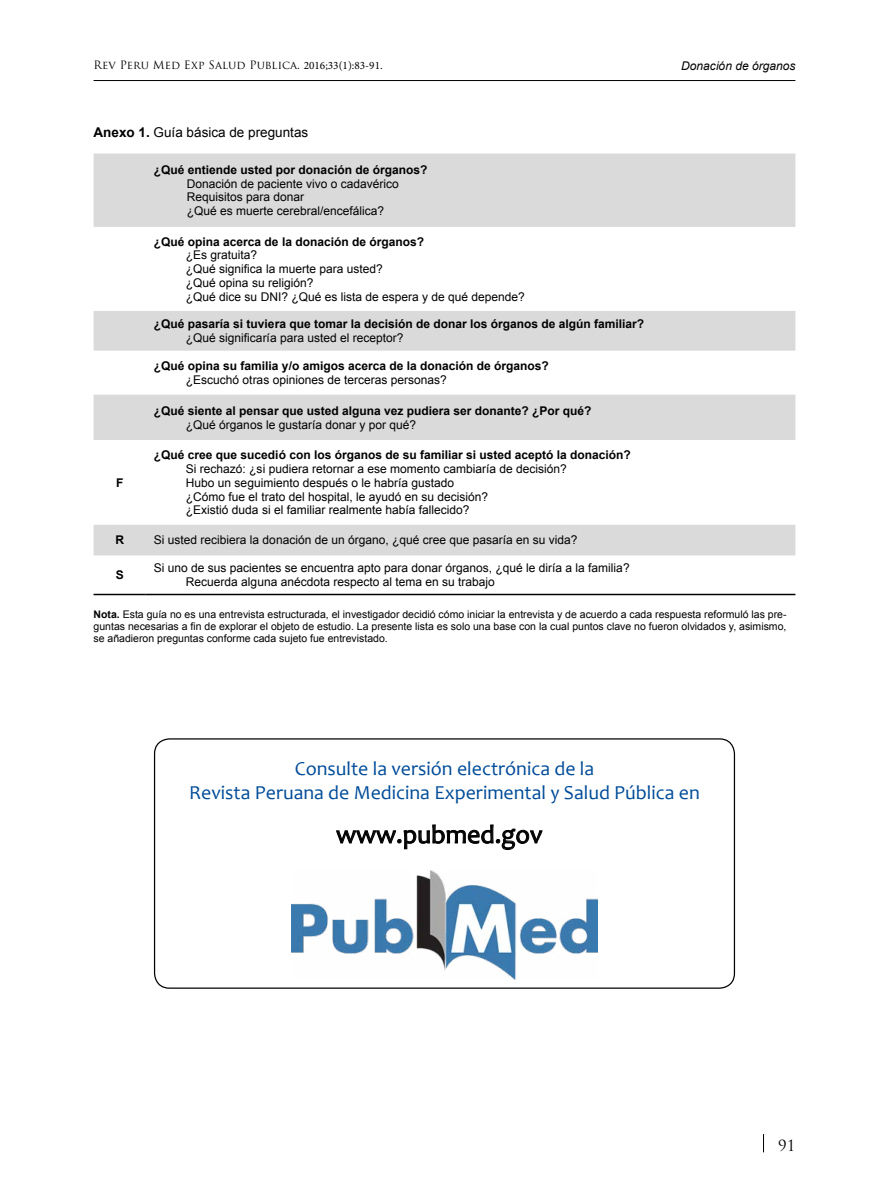
<style>
.page{position:relative;width:872px;height:1183px;background:#fff}
.page>*{position:absolute;margin:0;border:0;box-sizing:border-box;transform-origin:0 0}
.t1{font:26.1px "Candara";color:#000}
.t2{font:19.8px/23.9px "Candara";color:#004c99;text-align:center}
.t3{font:15px "Trajan Pro";color:#000}
.t4{font:13.5px "Arial";color:#000}
.t5{font:12px/13.8px "Arial";color:#000}
.t6{font:700 12px "Arial";color:#000}
.t7{font:italic 12px "Arial";color:#000}
.t8{font:11.25px "Trajan Pro";letter-spacing:.005em;color:#000}
.t9{font:10.5px/12.1px "Arial";color:#000;text-align:justify}
.s1{font-family:"Minion Pro"}
.s2{font-weight:700}
</style>
<div class="page">
<hr style="left:94px;top:80px;width:701px;height:1px;background:#000">
<svg style="left:763px;top:1134px;width:1px;height:17px"></svg>
<div style="left:94px;top:153px;width:701px;height:74px;background:#dadada"></div>
<svg style="left:94px;top:311px;width:701px;height:244px"></svg>
<hr style="left:94px;top:593px;width:52px;height:2px;background:#000">
<hr style="left:146px;top:593px;width:649px;height:2px;background:#000">
<img style="left:291px;top:870px;width:306px;height:109px">
<div style="left:154px;top:738px;width:581px;height:250px;border:1px solid #000;border-radius:15px"></div>
<svg style="left:336px;top:824px;width:206px;height:25px"></svg>
<p class="t8" style="left:94px;top:58px;width:290px">Rev Peru Med Exp Salud Publica. <span class="s1">2016;33(1):83-91.</span></p>
<p class="t4" style="left:94px;top:124px;width:216px"><span class="s2">Anexo 1.</span> Guía básica de preguntas</p>
<p class="t6" style="left:154px;top:161px;width:275px">¿Qué entiende usted por donación de órganos?</p>
<p class="t5" style="left:187px;top:177px;width:214px">Donación de paciente vivo o cadavérico<br>Requisitos para donar<br>¿Qué es muerte cerebral/encefálica?</p>
<p class="t6" style="left:154px;top:233px;width:272px">¿Qué opina acerca de la donación de órganos?</p>
<p class="t5" style="left:186px;top:248px;width:340px">¿Es gratuita?<br>¿Qué significa la muerte para usted?<br>¿Qué opina su religión?<br>¿Qué dice su DNI? ¿Qué es lista de espera y de qué depende?</p>
<p class="t6" style="left:154px;top:316px;width:492px">¿Qué pasaría si tuviera que tomar la decisión de donar los órganos de algún familiar?</p>
<p class="t5" style="left:186px;top:331px;width:219px">¿Qué significaría para usted el receptor?</p>
<p class="t6" style="left:154px;top:358px;width:396px">¿Qué opina su familia y/o amigos acerca de la donación de órganos?</p>
<p class="t5" style="left:186px;top:373px;width:262px">¿Escuchó otras opiniones de terceras personas?</p>
<p class="t6" style="left:154px;top:402px;width:439px">¿Qué siente al pensar que usted alguna vez pudiera ser donante? ¿Por qué?</p>
<p class="t5" style="left:186px;top:417px;width:232px">¿Qué órganos le gustaría donar y por qué?</p>
<p class="t6" style="left:116px;top:474px;width:9px">F</p>
<p class="t6" style="left:154px;top:447px;width:478px">¿Qué cree que sucedió con los órganos de su familiar si usted aceptó la donación?</p>
<p class="t5" style="left:186px;top:462px;width:382px">Si rechazó: ¿si pudiera retornar a ese momento cambiaría de decisión?<br>Hubo un seguimiento después o le habría gustado<br>¿Cómo fue el trato del hospital, le ayudó en su decisión?<br>¿Existió duda si el familiar realmente había fallecido?</p>
<p class="t6" style="left:115px;top:532px;width:10px">R</p>
<p class="t5" style="left:154px;top:533px;width:425px">Si usted recibiera la donación de un órgano, ¿qué cree que pasaría en su vida?</p>
<p class="t6" style="left:116px;top:566px;width:10px">S</p>
<p class="t5" style="left:186px;top:561px;width:445px;text-indent:-32px">Si uno de sus pacientes se encuentra apto para donar órganos, ¿qué le diría a la familia?<br>Recuerda alguna anécdota respecto al tema en su trabajo</p>
<p class="t7" style="left:681px;top:58px;width:116px">Donación de órganos</p>
<p class="t9" style="left:94px;top:607px;width:694px"><span class="s2">Nota.</span> Esta guía no es una entrevista estructurada, el investigador decidió cómo iniciar la entrevista y de acuerdo a cada respuesta reformuló las pre&shy;guntas necesarias a fin de explorar el objeto de estudio. La presente lista es solo una base con la cual puntos clave no fueron olvidados y, asimismo, se añadieron preguntas conforme cada sujeto fue entrevistado.</p>
<h2 class="t2" style="left:189px;top:756px;width:512px">Consulte la versión electrónica de la<br>Revista Peruana de Medicina Experimental y Salud Pública en</h2>
<h1 class="t1" style="left:336px;top:817px;width:208px">www.pubmed.gov</h1>
<p class="t3" style="left:778px;top:1135px;width:19px">91</p>
</div>
